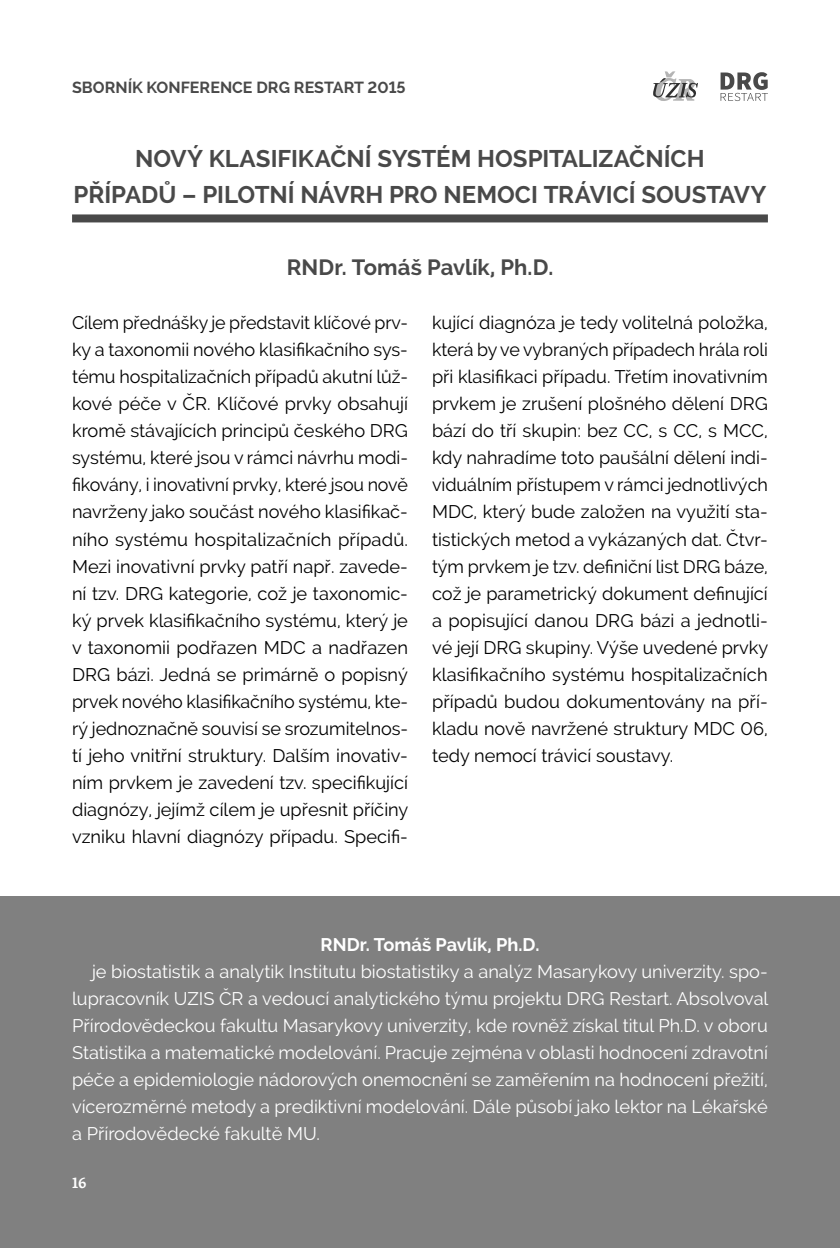
<style>
.page{position:relative;width:840px;height:1248px;background:#fff}
.page>*{position:absolute;margin:0;border:0;box-sizing:border-box;transform-origin:0 0}
.t1{font:700 24px/36px "Raleway";letter-spacing:-.005em;color:#494949;text-align:center}
.t2{font:700 22px "Raleway";color:#494949}
.t3{font:18.2px/27px "Raleway";color:#000;text-align:justify}
.t4{font:18.2px/27px "Raleway";color:#fff;text-align:justify}
.t5{font:700 18.2px "Raleway";color:#fff}
.t6{font:700 16px "Raleway";color:#494949}
.t7{font:600 16px "Skolar Latin Pro";color:#fff}
</style>
<div class="page">
<svg style="left:720px;top:72px;width:47px;height:29px"></svg>
<svg style="left:653px;top:71px;width:44px;height:30px"></svg>
<div style="left:0;top:896px;width:839px;height:351px;background:#808080"></div>
<div style="left:72px;top:214px;width:695px;height:8px;background:#494949"></div>
<p class="t6" style="left:72px;top:80px;width:335px">SBORNÍK KONFERENCE DRG RESTART 2015</p>
<h1 class="t1" style="left:73px;top:143px;width:694px">NOVÝ KLASIFIKAČNÍ SYSTÉM HOSPITALIZAČNÍCH<br>PŘÍPADŮ – PILOTNÍ NÁVRH PRO NEMOCI TRÁVICÍ SOUSTAVY</h1>
<p class="t2" style="left:286px;top:257px;width:268px">RNDr. Tomáš Pavlík, Ph.D.</p>
<p class="t3" style="left:72px;top:311px;width:338px">Cílem přednášky je představit klíčové prv&shy;ky a taxonomii nového klasifikačního sys&shy;tému hospitalizačních případů akutní lůž&shy;kové péče v ČR. Klíčové prvky obsahují kromě stávajících principů českého DRG systému, které jsou v rámci návrhu modi&shy;fikovány, i inovativní prvky, které jsou nově navrženy jako součást nového klasifikač&shy;ního systému hospitalizačních případů.<br>Mezi inovativní prvky patří např. zavede&shy;ní tzv. DRG kategorie, což je taxonomic&shy;ký prvek klasifikačního systému, který je v taxonomii podřazen MDC a nadřazen DRG bázi. Jedná se primárně o popisný prvek nového klasifikačního systému, kte&shy;rý jednoznačně souvisí se srozumitelnos&shy;tí jeho vnitřní struktury. Dalším inovativ&shy;ním prvkem je zavedení tzv. specifikující diagnózy, jejímž cílem je upřesnit příčiny vzniku hlavní diagnózy případu. Specifi-</p>
<p class="t3" style="left:432px;top:311px;width:338px">kující diagnóza je tedy volitelná položka, která by ve vybraných případech hrála roli při klasifikaci případu. Třetím inovativním prvkem je zrušení plošného dělení DRG bází do tří skupin: bez CC, s CC, s MCC, kdy nahradíme toto paušální dělení indi&shy;viduálním přístupem v rámci jednotlivých MDC, který bude založen na využití sta&shy;tistických metod a vykázaných dat. Čtvr&shy;tým prvkem je tzv. definiční list DRG báze, což je parametrický dokument definující a popisující danou DRG bázi a jednotli&shy;vé její DRG skupiny. Výše uvedené prvky klasifikačního systému hospitalizačních případů budou dokumentovány na pří&shy;kladu nově navržené struktury MDC 06, tedy nemocí trávicí soustavy.</p>
<p class="t5" style="left:320px;top:936px;width:220px">RNDr. Tomáš Pavlík, Ph.D.</p>
<p class="t4" style="left:72px;top:959px;width:697px;text-indent:20px">je biostatistik a analytik Institutu biostatistiky a analýz Masarykovy univerzity. spo&shy;lupracovník UZIS ČR a vedoucí analytického týmu projektu DRG Restart. Absolvoval Přírodovědeckou fakultu Masarykovy univerzity, kde rovněž získal titul Ph.D. v oboru Statistika a matematické modelování. Pracuje zejména v oblasti hodnocení zdravotní péče a epidemiologie nádorových onemocnění se zaměřením na hodnocení přežití, vícerozměrné metody a prediktivní modelování. Dále působí jako lektor na Lékařské a Přírodovědecké fakultě MU.</p>
<p class="t7" style="left:72px;top:1175px;width:16px">16</p>
</div>
